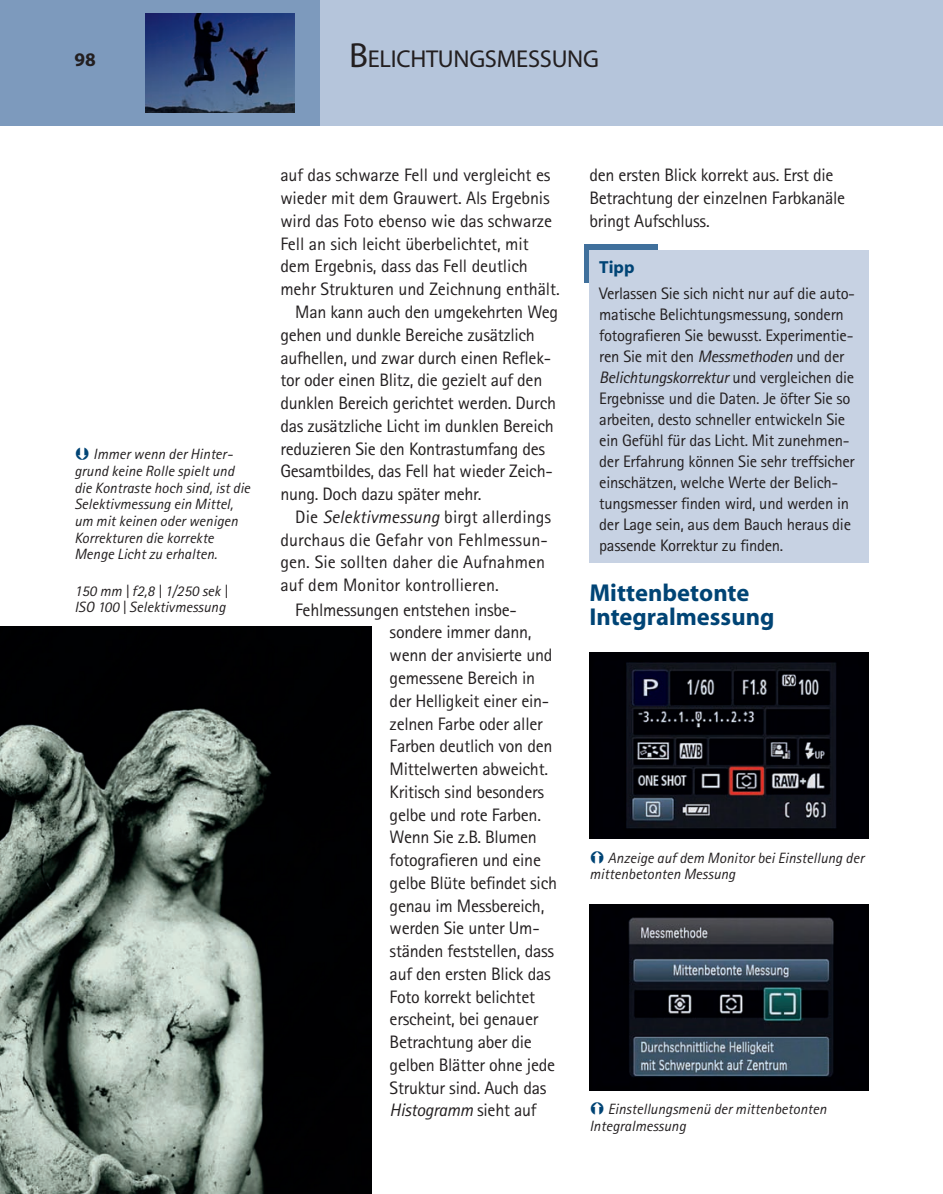
<style>
.page{position:relative;width:943px;height:1194px;background:#fff}
.page>*{position:absolute;margin:0;border:0;box-sizing:border-box;transform-origin:0 0}
.t1{font:700 24.5px/24.5px "Myriad";color:#004475}
.t2{font:24.5px "Myriad";letter-spacing:-.01em;color:#231f20}
.t3{font:700 19.25px "Myriad";color:#231f20}
.t4{font:18.03px/22.8px "Rotis Sans Serif";letter-spacing:-.015em;color:#231f20}
.t5{font:18.03px "Rotis Sans Serif";letter-spacing:.005em;color:#231f20}
.t6{font:700 17.5px "Myriad";color:#004475}
.t7{font:16.62px/21px "Rotis Sans Serif";letter-spacing:-.015em;color:#231f20}
.t8{font:italic 14.88px/16.6px "Rotis Sans Serif";color:#231f20}
.s1{font-size:35px}
.s2{font-style:italic}
</style>
<div class="page">
<div style="left:319px;top:0;width:347px;height:125px;background:#b5c5db"></div>
<div style="left:666px;top:0;width:276px;height:125px;background:#b5c5db"></div>
<div style="left:0;top:0;width:319px;height:125px;background:#7d9abd"></div>
<img style="left:145px;top:14px;width:149px;height:99px">
<img style="left:0;top:626px;width:372px;height:567px">
<div style="left:584px;top:245px;width:73px;height:38px;background:#40709c"></div>
<div style="left:589px;top:250px;width:279px;height:312px;background:#c7d2e3"></div>
<img style="left:589px;top:652px;width:279px;height:186px">
<img style="left:589px;top:904px;width:279px;height:186px">
<p class="t3" style="left:74px;top:49px;width:23px">98</p>
<h1 class="t2" style="left:349px;top:47px;width:251px"><span class="s1">B</span>ELICHTUNGSMESSUNG</h1>
<p class="t8" style="left:74px;top:446px;width:177px;text-indent:19px">Immer wenn der Hinter&shy;grund keine Rolle spielt und die Kontraste hoch sind, ist die<br>Selektivmessung ein Mittel, um mit keinen oder wenigen<br>Korrekturen die korrekte<br>Menge Licht zu erhalten.</p>
<p class="t8" style="left:74px;top:582px;width:155px">150 mm | f2,8 | 1/250 sek |<br>ISO 100 | Selektivmessung</p>
<p class="t4" style="left:280px;top:164px;width:272px">auf das schwarze Fell und vergleicht es</p>
<p class="t4" style="left:280px;top:187px;width:271px">wieder mit dem Grauwert. Als Ergebnis</p>
<p class="t4" style="left:280px;top:209px;width:273px">wird das Foto ebenso wie das schwarze</p>
<p class="t4" style="left:280px;top:232px;width:250px">Fell an sich leicht überbelichtet, mit</p>
<p class="t4" style="left:280px;top:255px;width:249px">dem Ergebnis, dass das Fell deutlich</p>
<p class="t4" style="left:280px;top:278px;width:281px">mehr Strukturen und Zeichnung enthält.</p>
<p class="t4" style="left:295px;top:300px;width:264px">Man kann auch den umgekehrten Weg</p>
<p class="t4" style="left:280px;top:323px;width:256px">gehen und dunkle Bereiche zusätzlich</p>
<p class="t4" style="left:280px;top:346px;width:272px">aufhellen, und zwar durch einen Reflek-</p>
<p class="t4" style="left:280px;top:368px;width:263px">tor oder einen Blitz, die gezielt auf den</p>
<p class="t4" style="left:280px;top:391px;width:277px">dunklen Bereich gerichtet werden. Durch</p>
<p class="t4" style="left:280px;top:414px;width:275px">das zusätzliche Licht im dunklen Bereich</p>
<p class="t4" style="left:280px;top:437px;width:266px">reduzieren Sie den Kontrastumfang des</p>
<p class="t4" style="left:280px;top:459px;width:274px">Gesamtbildes, das Fell hat wieder Zeich-</p>
<p class="t4" style="left:280px;top:482px;width:202px">nung. Doch dazu später mehr.</p>
<p class="t5" style="left:295px;top:506px;width:257px">Die <span class="s2">Selektivmessung</span> birgt allerdings</p>
<p class="t5" style="left:280px;top:529px;width:269px">durchaus die Gefahr von Fehlmessun-</p>
<p class="t5" style="left:280px;top:551px;width:266px">gen. Sie sollten daher die Aufnahmen</p>
<p class="t5" style="left:280px;top:574px;width:220px">auf dem Monitor kontrollieren.</p>
<p class="t4" style="left:389px;top:598px;width:169px;text-indent:-94px">Fehlmessungen entstehen insbe&shy;sondere immer dann, wenn der anvisierte und gemessene Bereich in der Helligkeit einer ein&shy;zelnen Farbe oder aller<br>Farben deutlich von den<br>Mittelwerten abweicht.<br>Kritisch sind besonders gelbe und rote Farben.<br>Wenn Sie z.B. Blumen fotografieren und eine gelbe Blüte befindet sich genau im Messbereich, werden Sie unter Um&shy;ständen feststellen, dass auf den ersten Blick das<br>Foto korrekt belichtet erscheint, bei genauer<br>Betrachtung aber die gelben Blätter ohne jede<br>Struktur sind. Auch das<br><span class="s2">Histogramm</span> sieht auf</p>
<p class="t4" style="left:589px;top:164px;width:257px">den ersten Blick korrekt aus. Erst die<br>Betrachtung der einzelnen Farbkanäle bringt Aufschluss.</p>
<p class="t6" style="left:599px;top:258px;width:37px">Tipp</p>
<p class="t7" style="left:599px;top:282px;width:257px">Verlassen Sie sich nicht nur auf die auto&shy;matische Belichtungsmessung, sondern fotografieren Sie bewusst. Experimentie&shy;ren Sie mit den <span class="s2">Messmethoden</span> und der <span class="s2">Belichtungskorrektur</span> und vergleichen die Ergebnisse und die Daten. Je öfter Sie so arbeiten, desto schneller entwickeln Sie ein Gefühl für das Licht. Mit zunehmen&shy;der Erfahrung können Sie sehr treffsicher einschätzen, welche Werte der Belich&shy;tungsmesser finden wird, und werden in der Lage sein, aus dem Bauch heraus die passende Korrektur zu finden.</p>
<h1 class="t1" style="left:589px;top:581px;width:186px">Mittenbetonte<br>Integralmessung</h1>
<p class="t8" style="left:589px;top:849px;width:276px;text-indent:19px">Anzeige auf dem Monitor bei Einstellung der mittenbetonten Messung</p>
<p class="t8" style="left:589px;top:1100px;width:239px;text-indent:19px">Einstellungsmenü der mittenbetonten<br>Integralmessung</p>
</div>
